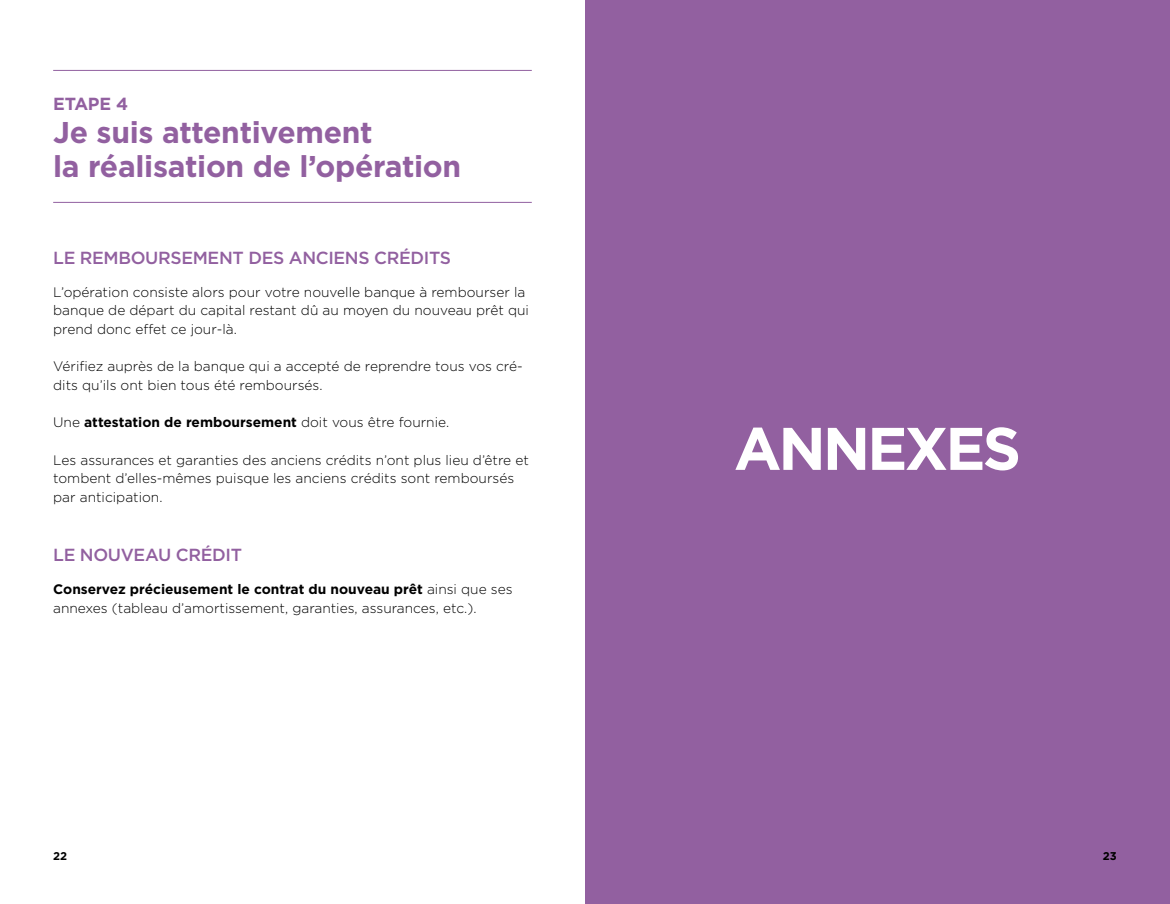
<style>
.page{position:relative;width:1170px;height:904px;background:#fff}
.page>*{position:absolute;margin:0;border:0;box-sizing:border-box;transform-origin:0 0}
.H1-Chapitre{font:700 60px "Gotham";letter-spacing:-.05em;color:#fff}
.H2-Rubriques{font:700 30px/33.8px "Gotham";letter-spacing:-.01em;color:#9260a0}
.H3_-_sous-rubriques{font:500 17.5px "Gotham";letter-spacing:-.02em;color:#9260a0}
.H2-Rubriques-2{font:700 17.5px "Gotham";letter-spacing:-.01em;color:#9260a0}
.t1{font:300 13.75px/18.8px "Gotham";color:#000}
.t2{font:700 13.75px "Gotham";color:#000}
.t3{font:700 11.25px "Gotham";color:#000}
.s1{font-weight:300}
.s2{font-weight:700}
</style>
<div class="page">
<div style="left:585px;top:0;width:584px;height:904px;background:#9260a0"></div>
<hr style="left:53px;top:70px;width:478px;height:1px;background:#9260a0">
<hr style="left:53px;top:202px;width:478px;height:1px;background:#9260a0">
<h2 class="H2-Rubriques-2" style="left:53px;top:92px;width:76px">ETAPE 4</h2>
<h2 class="H2-Rubriques" style="left:53px;top:116px;width:409px">Je suis attentivement<br>la réalisation de l’opération</h2>
<h3 class="H3_-_sous-rubriques" style="left:53px;top:246px;width:399px">LE REMBOURSEMENT DES ANCIENS CRÉDITS</h3>
<p class="t1" style="left:53px;top:282px;width:477px">L’opération consiste alors pour votre nouvelle banque à rembourser la banque de départ du capital restant dû au moyen du nouveau prêt qui prend donc effet ce jour-là.</p>
<p class="t1" style="left:53px;top:356px;width:471px">Vérifiez auprès de la banque qui a accepté de reprendre tous vos cré&shy;dits qu’ils ont bien tous été remboursés.</p>
<p class="t2" style="left:53px;top:413px;width:397px"><span class="s1">Une</span> attestation de remboursement <span class="s1">doit vous être fournie.</span></p>
<p class="t1" style="left:53px;top:450px;width:477px">Les assurances et garanties des anciens crédits n’ont plus lieu d’être et tombent d’elles-mêmes puisque les anciens crédits sont remboursés par anticipation.</p>
<h3 class="H3_-_sous-rubriques" style="left:53px;top:543px;width:190px">LE NOUVEAU CRÉDIT</h3>
<p class="t1" style="left:53px;top:579px;width:461px"><span class="s2">Conservez précieusement le contrat du nouveau prêt</span> ainsi que ses annexes (tableau d’amortissement, garanties, assurances, etc.).</p>
<p class="t3" style="left:53px;top:848px;width:15px">22</p>
<h1 class="H1-Chapitre" style="left:734px;top:409px;width:288px">ANNEXES</h1>
<p class="t3" style="left:1102px;top:848px;width:15px">23</p>
</div>
